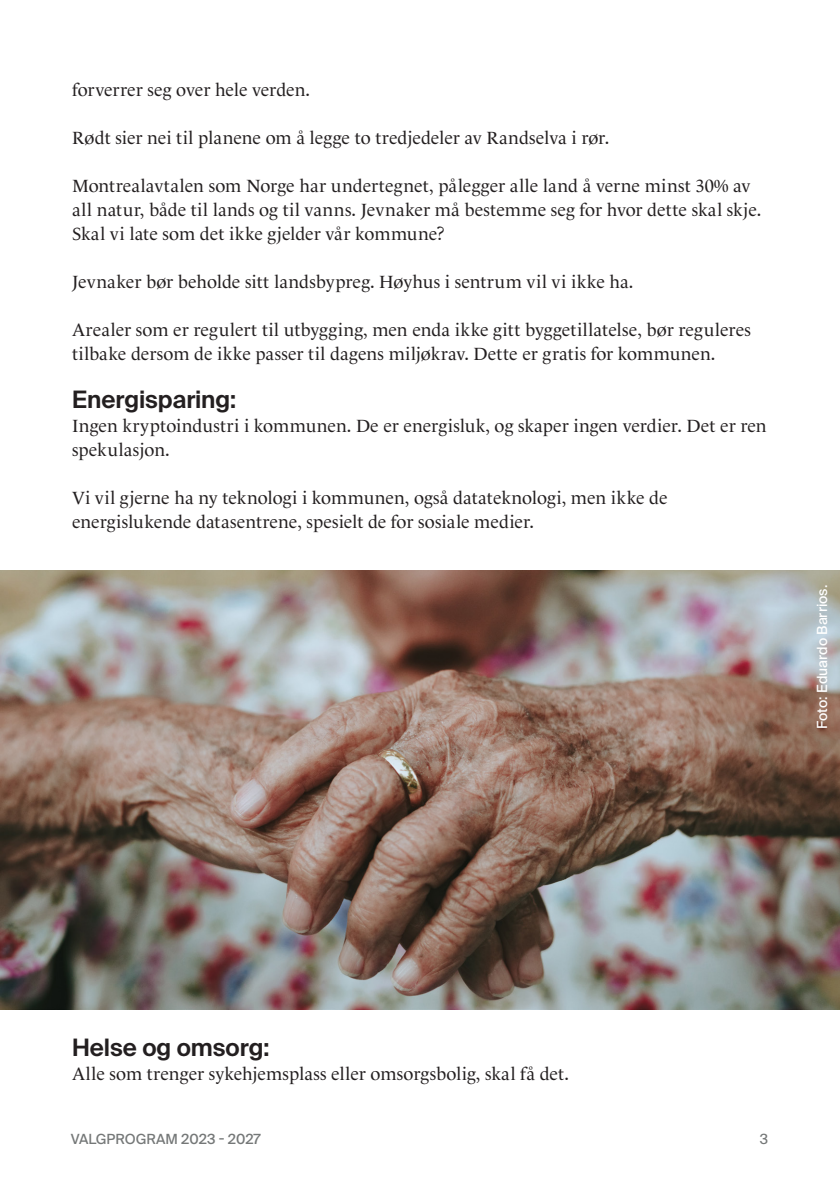
<style>
.page{position:relative;width:840px;height:1191px;background:#fff}
.page>*{position:absolute;margin:0;border:0;box-sizing:border-box;transform-origin:0 0}
.Underoverskrift{font:600 24px "Suisse Intl";letter-spacing:-.005em;color:#231f20}
.Brødtekst{font:18px/24px "Le Monde Livre Std";color:#231f20}
.t1{font:14px "Suisse Intl";color:#757878}
.t2{font:14px "Suisse Intl";color:#fff}
</style>
<div class="page">
<img style="left:0;top:571px;width:839px;height:438px">
<p class="Brødtekst" style="left:72px;top:78px;width:239px">forverrer seg over hele verden.</p>
<p class="Brødtekst" style="left:72px;top:126px;width:538px">Rødt sier nei til planene om å legge to tredjedeler av Randselva i rør.</p>
<p class="Brødtekst" style="left:72px;top:174px;width:690px">Montrealavtalen som Norge har undertegnet, pålegger alle land å verne minst 30% av all natur, både til lands og til vanns. Jevnaker må bestemme seg for hvor dette skal skje.<br>Skal vi late som det ikke gjelder vår kommune?</p>
<p class="Brødtekst" style="left:72px;top:270px;width:562px">Jevnaker bør beholde sitt landsbypreg. Høyhus i sentrum vil vi ikke ha.</p>
<p class="Brødtekst" style="left:72px;top:318px;width:680px">Arealer som er regulert til utbygging, men enda ikke gitt byggetillatelse, bør reguleres tilbake dersom de ikke passer til dagens miljøkrav. Dette er gratis for kommunen.</p>
<p class="Underoverskrift" style="left:72px;top:386px;width:166px">Energisparing:</p>
<p class="Brødtekst" style="left:72px;top:414px;width:695px">Ingen kryptoindustri i kommunen. De er energisluk, og skaper ingen verdier. Det er ren spekulasjon.</p>
<p class="Brødtekst" style="left:72px;top:486px;width:596px">Vi vil gjerne ha ny teknologi i kommunen, også datateknologi, men ikke de energislukende datasentrene, spesielt de for sosiale medier.</p>
<p class="t2" style="left:813px;top:729px;width:145px;rotate:-90deg">Foto: Eduardo Barrios.</p>
<p class="Underoverskrift" style="left:72px;top:1034px;width:199px">Helse og omsorg:</p>
<p class="Brødtekst" style="left:72px;top:1062px;width:498px">Alle som trenger sykehjemsplass eller omsorgsbolig, skal få det.</p>
<p class="t1" style="left:71px;top:1130px;width:191px">VALGPROGRAM 2023 - 2027</p>
<p class="t1" style="left:759px;top:1130px;width:10px">3</p>
</div>
